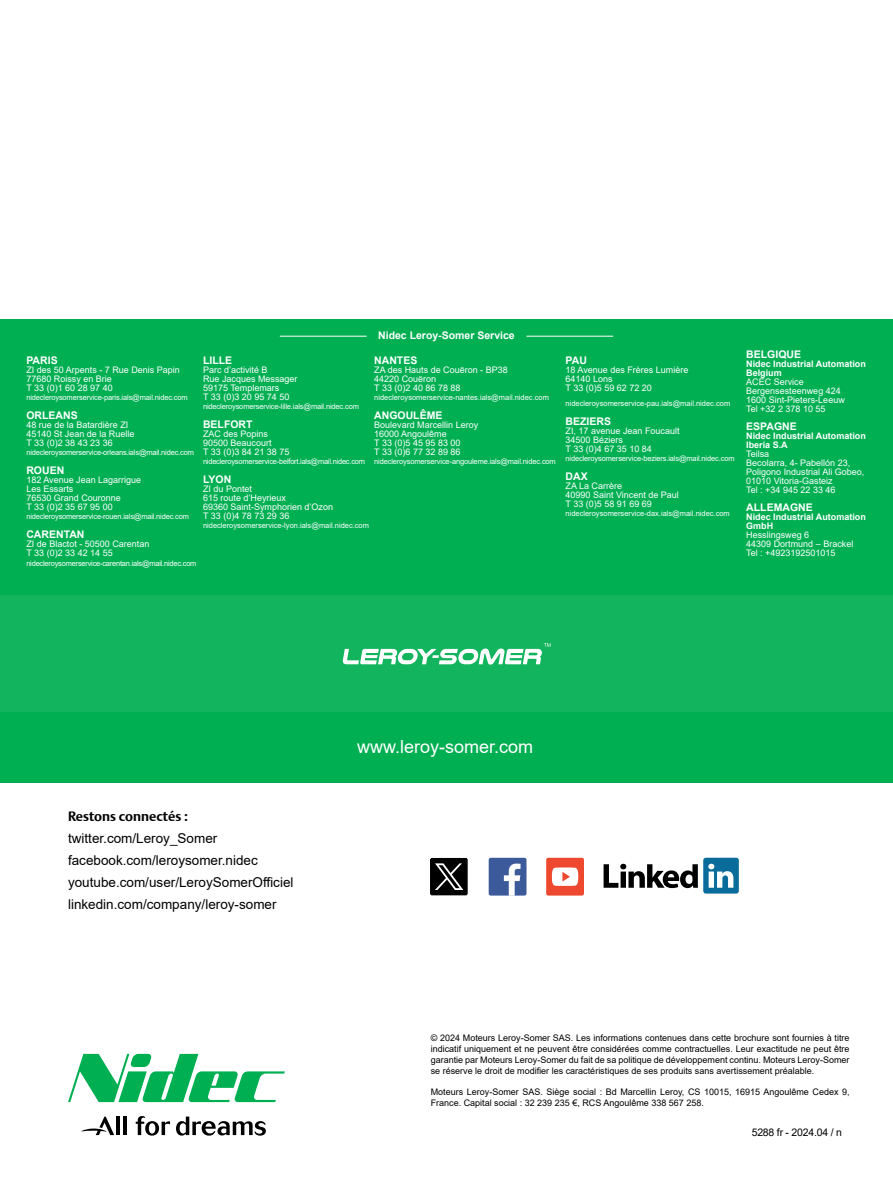
<style>
.page{position:relative;width:893px;height:1191px;background:#fff}
.page>*{position:absolute;margin:0;border:0;box-sizing:border-box;transform-origin:0 0}
.t1{font:18px "Arial";color:#fff}
.t2{font:13.5px/22px "Arial";color:#000}
.t3{font:700 13.5px "DTL Argo T";color:#000}
.t4{font:700 10.5px "Arial";color:#fff}
.t5{font:10.5px "Arial";letter-spacing:-.02em;color:#000}
.t6{font:9px/9px "Arial";color:#fff}
.t7{font:9px/10.8px "Arial";color:#000;text-align:justify}
.t8{font:700 9px/9px "Arial";color:#fff}
.t9{font:7.5px "Arial";letter-spacing:-.02em;color:#fff}
.t10{font:7.5px "Arial";color:#fff}
</style>
<div class="page">
<div style="left:0;top:319px;width:893px;height:463px;background:#00af52"></div>
<div style="left:0;top:595px;width:893px;height:117px;background:#12b45e"></div>
<svg style="left:343px;top:643px;width:208px;height:21px"></svg>
<svg style="left:68px;top:1053px;width:217px;height:49px"></svg>
<svg style="left:136px;top:1116px;width:34px;height:19px"></svg>
<svg style="left:176px;top:1116px;width:90px;height:19px"></svg>
<hr style="left:116px;top:1116px;width:4px;height:19px;background:#000">
<hr style="left:123px;top:1116px;width:4px;height:19px;background:#000">
<svg style="left:81px;top:1116px;width:33px;height:19px"></svg>
<div style="left:546px;top:857px;width:38px;height:38px;background:#ee482f;border-radius:2px"></div>
<svg style="left:552px;top:867px;width:26px;height:19px"></svg>
<svg style="left:430px;top:857px;width:38px;height:38px"></svg>
<div style="left:489px;top:857px;width:37px;height:38px;background:#3c5a99;border-radius:2px"></div>
<svg style="left:504px;top:863px;width:16px;height:32px"></svg>
<div style="left:703px;top:857px;width:36px;height:36px;background:#0a6c9b;border-radius:3px"></div>
<svg style="left:604px;top:863px;width:94px;height:25px"></svg>
<svg style="left:708px;top:863px;width:25px;height:24px"></svg>
<hr style="left:280px;top:336px;width:87px;height:1px;background:#fff">
<hr style="left:526px;top:336px;width:87px;height:1px;background:#fff">
<p class="t4" style="left:378px;top:328px;width:138px">Nidec Leroy-Somer Service</p>
<p class="t4" style="left:374px;top:352px;width:45px">NANTES</p>
<p class="t6" style="left:374px;top:365px;width:135px">ZA des Hauts de Couëron - BP38<br>44220 Couëron<br>T 33 (0)2 40 86 78 88</p>
<p class="t10" style="left:374px;top:392px;width:176px">nidecleroysomerservice-nantes.ials@mail.nidec.com</p>
<p class="t4" style="left:374px;top:408px;width:70px">ANGOULÊME</p>
<p class="t6" style="left:374px;top:420px;width:106px">Boulevard Marcellin Leroy<br>16000 Angoulême<br>T 33 (0)5 45 95 83 00<br>T 33 (0)6 77 32 89 86</p>
<p class="t9" style="left:374px;top:456px;width:183px">nidecleroysomerservice-angouleme.ials@mail.nidec.com</p>
<p class="t4" style="left:26px;top:352px;width:33px">PARIS</p>
<p class="t6" style="left:26px;top:365px;width:155px">ZI des 50 Arpents - 7 Rue Denis Papin<br>77680 Roissy en Brie<br>T 33 (0)1 60 28 97 40</p>
<p class="t9" style="left:26px;top:392px;width:163px">nidecleroysomerservice-paris.ials@mail.nidec.com</p>
<p class="t4" style="left:26px;top:408px;width:53px">ORLEANS</p>
<p class="t6" style="left:26px;top:420px;width:110px">48 rue de la Batardière ZI<br>45140 St Jean de la Ruelle<br>T 33 (0)2 38 43 23 36</p>
<p class="t9" style="left:26px;top:447px;width:169px">nidecleroysomerservice-orleans.ials@mail.nidec.com</p>
<p class="t4" style="left:26px;top:463px;width:39px">ROUEN</p>
<p class="t6" style="left:26px;top:475px;width:116px">182 Avenue Jean Lagarrigue<br>Les Essarts<br>76530 Grand Couronne<br>T 33 (0)2 35 67 95 00</p>
<p class="t9" style="left:26px;top:511px;width:164px">nidecleroysomerservice-rouen.ials@mail.nidec.com</p>
<p class="t4" style="left:26px;top:527px;width:60px">CARENTAN</p>
<p class="t6" style="left:26px;top:540px;width:125px">ZI de Blactot - 50500 Carentan<br>T 33 (0)2 33 42 14 55</p>
<p class="t9" style="left:26px;top:557px;width:172px">nidecleroysomerservice-carentan.ials@mail.nidec.com</p>
<p class="t4" style="left:203px;top:352px;width:31px">LILLE</p>
<p class="t6" style="left:203px;top:365px;width:96px">Parc d’activité B<br>Rue Jacques Messager<br>59175 Templemars<br>T 33 (0)3 20 95 74 50</p>
<p class="t9" style="left:203px;top:401px;width:157px">nidecleroysomerservice-lille.ials@mail.nidec.com</p>
<p class="t4" style="left:203px;top:417px;width:51px">BELFORT</p>
<p class="t6" style="left:203px;top:429px;width:88px">ZAC des Popins<br>90500 Beaucourt<br>T 33 (0)3 84 21 38 75</p>
<p class="t9" style="left:203px;top:456px;width:164px">nidecleroysomerservice-belfort.ials@mail.nidec.com</p>
<p class="t4" style="left:203px;top:472px;width:30px">LYON</p>
<p class="t6" style="left:203px;top:484px;width:132px">ZI du Pontet<br>615 route d’Heyrieux<br>69360 Saint-Symphorien d’Ozon<br>T 33 (0)4 78 73 29 36</p>
<p class="t10" style="left:203px;top:520px;width:167px">nidecleroysomerservice-lyon.ials@mail.nidec.com</p>
<p class="t4" style="left:566px;top:352px;width:23px">PAU</p>
<p class="t6" style="left:566px;top:365px;width:124px">18 Avenue des Frères Lumière<br>64140 Lons<br>T 33 (0)5 59 62 72 20</p>
<p class="t10" style="left:566px;top:398px;width:166px">nidecleroysomerservice-pau.ials@mail.nidec.com</p>
<p class="t4" style="left:566px;top:414px;width:47px">BEZIERS</p>
<p class="t6" style="left:566px;top:426px;width:116px">ZI, 17 avenue Jean Foucault<br>34500 Béziers<br>T 33 (0)4 67 35 10 84</p>
<p class="t9" style="left:566px;top:453px;width:171px">nidecleroysomerservice-beziers.ials@mail.nidec.com</p>
<p class="t4" style="left:566px;top:469px;width:24px">DAX</p>
<p class="t6" style="left:566px;top:481px;width:115px">ZA La Carrère<br>40990 Saint Vincent de Paul<br>T 33 (0)5 58 91 69 69</p>
<p class="t10" style="left:566px;top:508px;width:166px">nidecleroysomerservice-dax.ials@mail.nidec.com</p>
<p class="t4" style="left:746px;top:346px;width:56px">BELGIQUE</p>
<p class="t8" style="left:746px;top:359px;width:121px">Nidec Industrial Automation<br>Belgium</p>
<p class="t6" style="left:746px;top:377px;width:100px">ACEC Service<br>Bergensesteenweg 424<br>1600 Sint-Pieters-Leeuw<br>Tel +32 2 378 10 55</p>
<p class="t4" style="left:746px;top:418px;width:52px">ESPAGNE</p>
<p class="t8" style="left:746px;top:431px;width:121px">Nidec Industrial Automation<br>Iberia S.A</p>
<p class="t6" style="left:746px;top:449px;width:120px">Teilsa<br>Becolarra, 4- Pabellón 23,<br>Poligono Industrial Ali Gobeo,<br>01010 Vitoria-Gasteiz<br>Tel : +34 945 22 33 46</p>
<p class="t4" style="left:746px;top:499px;width:68px">ALLEMAGNE</p>
<p class="t8" style="left:746px;top:512px;width:121px">Nidec Industrial Automation<br>GmbH</p>
<p class="t6" style="left:746px;top:530px;width:109px">Hesslingsweg 6<br>44309 Dortmund – Brackel<br>Tel : +4923192501015</p>
<h2 class="t3" style="left:68px;top:808px;width:122px">Restons connectés :</h2>
<h2 class="t2" style="left:68px;top:827px;width:227px">twitter.com/Leroy_Somer facebook.com/leroysomer.nidec youtube.com/user/LeroySomerOfficiel linkedin.com/company/leroy-somer</h2>
<h1 class="t1" style="left:357px;top:734px;width:178px">www.leroy-somer.com</h1>
<p class="t7" style="left:431px;top:1032px;width:420px">© 2024 Moteurs Leroy-Somer SAS. Les informations contenues dans cette brochure sont fournies à titre indicatif uniquement et ne peuvent être considérées comme contractuelles. Leur exactitude ne peut être garantie par Moteurs Leroy-Somer du fait de sa politique de développement continu. Moteurs Leroy-Somer se réserve le droit de modifier les caractéristiques de ses produits sans avertissement préalable.</p>
<p class="t7" style="left:431px;top:1086px;width:420px">Moteurs Leroy-Somer SAS. Siège social : Bd Marcellin Leroy, CS 10015, 16915 Angoulême Cedex 9,<br>France. Capital social : 32 239 235 €, RCS Angoulême 338 567 258.</p>
<p class="t5" style="left:752px;top:1125px;width:92px">5288 fr - 2024.04 / n</p>
</div>
